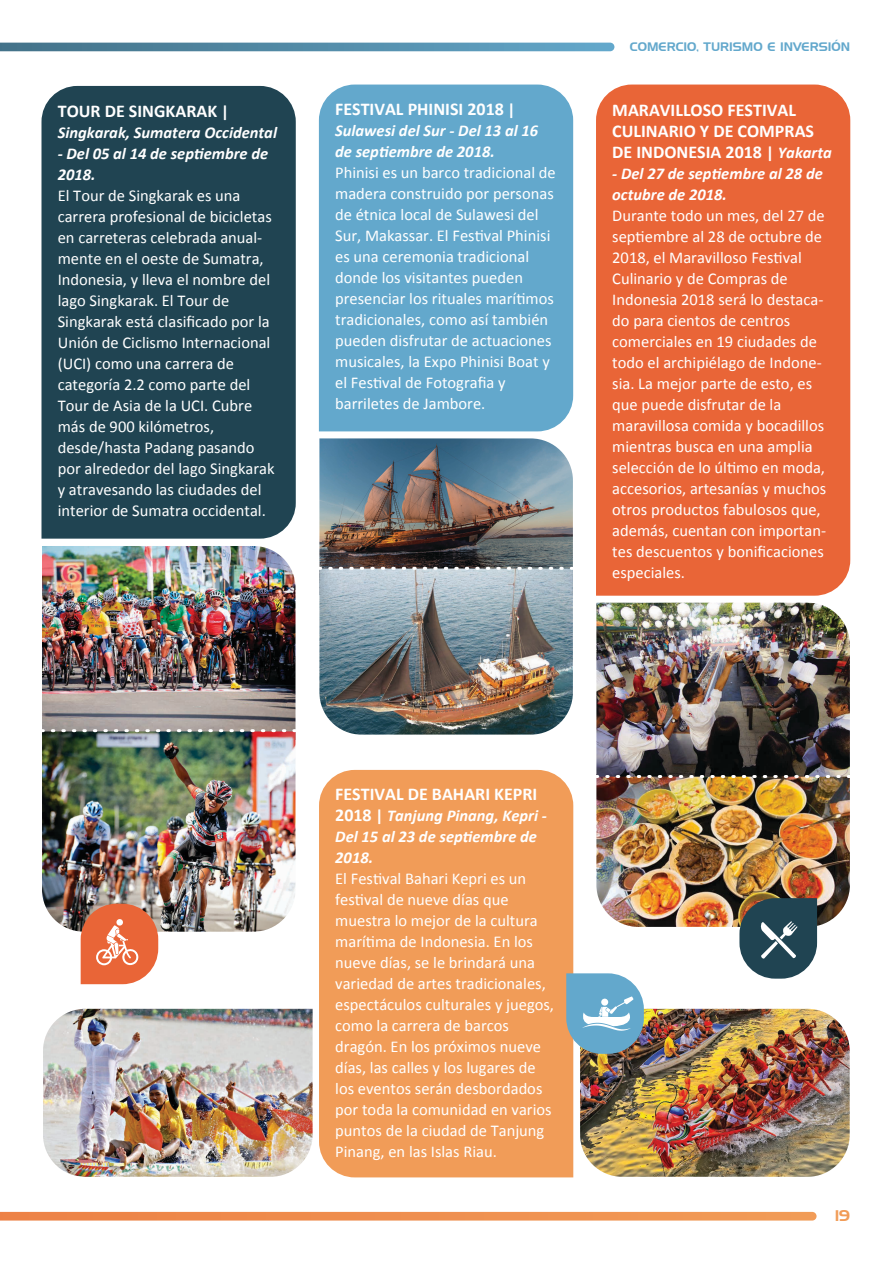
<style>
.page{position:relative;width:893px;height:1263px;background:#fff}
.page>*{position:absolute;margin:0;border:0;box-sizing:border-box;transform-origin:0 0}
.t1{font:700 18px/21px "Calibri";color:#fff}
.t2{font:16.5px/21px "Calibri";color:#fff}
.t3{font:italic 700 16.5px/21px "Calibri";color:#fff}
.t4{font:15px "Handel Gothic BT";color:#f19c58}
.t5{font:12px "Handel Gothic BT";color:#63a8cc}
.s1{font-size:16.5px}
.s2{font-style:italic;font-size:16.5px}
.s3{font-style:normal;font-size:18px}
.s4{font-style:normal}
</style>
<div class="page">
<svg style="left:0;top:43px;width:614px;height:8px;background:#538ba8"></svg>
<svg style="left:0;top:1212px;width:816px;height:8px;background:#ef8e4e"></svg>
<div style="left:42px;top:86px;width:254px;height:453px;background:#204452"></div>
<div style="left:319px;top:85px;width:254px;height:346px;background:#63a8cc"></div>
<img style="left:42px;top:546px;width:253px;height:183px">
<img style="left:42px;top:732px;width:253px;height:200px">
<div style="left:319px;top:770px;width:254px;height:407px;background:#f19c58"></div>
<img style="left:580px;top:1009px;width:270px;height:168px">
<div style="left:596px;top:85px;width:254px;height:511px;background:#e96537"></div>
<img style="left:596px;top:778px;width:254px;height:149px">
<img style="left:596px;top:603px;width:254px;height:172px">
<svg style="left:566px;top:973px;width:78px;height:81px;background:#80b0c9"></svg>
<svg style="left:81px;top:904px;width:77px;height:80px;background:#e37a56"></svg>
<svg style="left:739px;top:898px;width:78px;height:81px;background:#4a636c"></svg>
<img style="left:319px;top:438px;width:254px;height:129px">
<img style="left:319px;top:570px;width:254px;height:165px">
<img style="left:43px;top:1009px;width:270px;height:168px">
<svg style="left:42px;top:729px;width:254px;height:3px"></svg>
<svg style="left:319px;top:567px;width:254px;height:3px"></svg>
<svg style="left:598px;top:775px;width:250px;height:3px"></svg>
<p class="t1" style="left:58px;top:101px;width:173px">TOUR DE SINGKARAK <span class="s1">|</span></p>
<p class="t3" style="left:58px;top:122px;width:221px">Singkarak, Sumatera Occidental</p>
<p class="t3" style="left:58px;top:143px;width:212px">- Del 05 al 14 de septiembre de<br>2018.</p>
<p class="t2" style="left:58px;top:185px;width:218px">El Tour de Singkarak es una carrera profesional de bicicletas en carreteras celebrada anual&shy;mente en el oeste de Sumatra,<br>Indonesia, y lleva el nombre del lago Singkarak. El Tour de<br>Singkarak está clasificado por la<br>Unión de Ciclismo Internacional (UCI) como una carrera de categoría 2.2 como parte del<br>Tour de Asia de la UCI. Cubre más de 900 kilómetros, desde/hasta Padang pasando por alrededor del lago Singkarak y atravesando las ciudades del interior de Sumatra occidental.</p>
<p class="t1" style="left:335px;top:98px;width:182px">FESTIVAL PHINISI 2018 <span class="s1">|</span></p>
<p class="t3" style="left:335px;top:120px;width:205px">Sulawesi del Sur - Del 13 al 16 de septiembre de 2018.</p>
<p class="t2" style="left:335px;top:162px;width:222px">Phinisi es un barco tradicional de madera construido por personas de étnica local de Sulawesi del<br>Sur, Makassar. El Festival Phinisi es una ceremonia tradicional donde los visitantes pueden presenciar los rituales marítimos tradicionales, como así también pueden disfrutar de actuaciones musicales, la Expo Phinisi Boat y el Festival de Fotografia y barriletes de Jambore.</p>
<p class="t5" style="left:630px;top:40px;width:222px">COMERCIO, TURISMO E INVERSIÓN</p>
<p class="t1" style="left:612px;top:99px;width:221px">MARAVILLOSO FESTIVAL<br>CULINARIO Y DE COMPRAS<br>DE INDONESIA 2018 <span class="s1">|</span> <span class="s2">Yakarta</span></p>
<p class="t3" style="left:612px;top:163px;width:212px">- Del 27 de septiembre al 28 de octubre de 2018.</p>
<p class="t2" style="left:612px;top:205px;width:215px">Durante todo un mes, del 27 de septiembre al 28 de octubre de<br>2018, el Maravilloso Festival<br>Culinario y de Compras de<br>Indonesia 2018 será lo destaca&shy;do para cientos de centros comerciales en 19 ciudades de todo el archipiélago de Indone&shy;sia. La mejor parte de esto, es que puede disfrutar de la maravillosa comida y bocadillos mientras busca en una amplia selección de lo último en moda, accesorios, artesanías y muchos otros productos fabulosos que, además, cuentan con importan&shy;tes descuentos y bonificaciones especiales.</p>
<p class="t1" style="left:335px;top:784px;width:204px">FESTIVAL DE BAHARI KEPRI</p>
<p class="t3" style="left:335px;top:805px;width:213px"><span class="s3">2018</span> <span class="s4">|</span> Tanjung Pinang, Kepri -<br>Del 15 al 23 de septiembre de<br>2018.</p>
<p class="t2" style="left:335px;top:868px;width:220px">El Festival Bahari Kepri es un festival de nueve días que muestra lo mejor de la cultura marítima de Indonesia. En los nueve días, se le brindará una variedad de artes tradicionales, espectáculos culturales y juegos, como la carrera de barcos dragón. En los próximos nueve días, las calles y los lugares de los eventos serán desbordados por toda la comunidad en varios puntos de la ciudad de Tanjung<br>Pinang, en las Islas Riau.</p>
<p class="t4" style="left:835px;top:1206px;width:16px">19</p>
</div>
